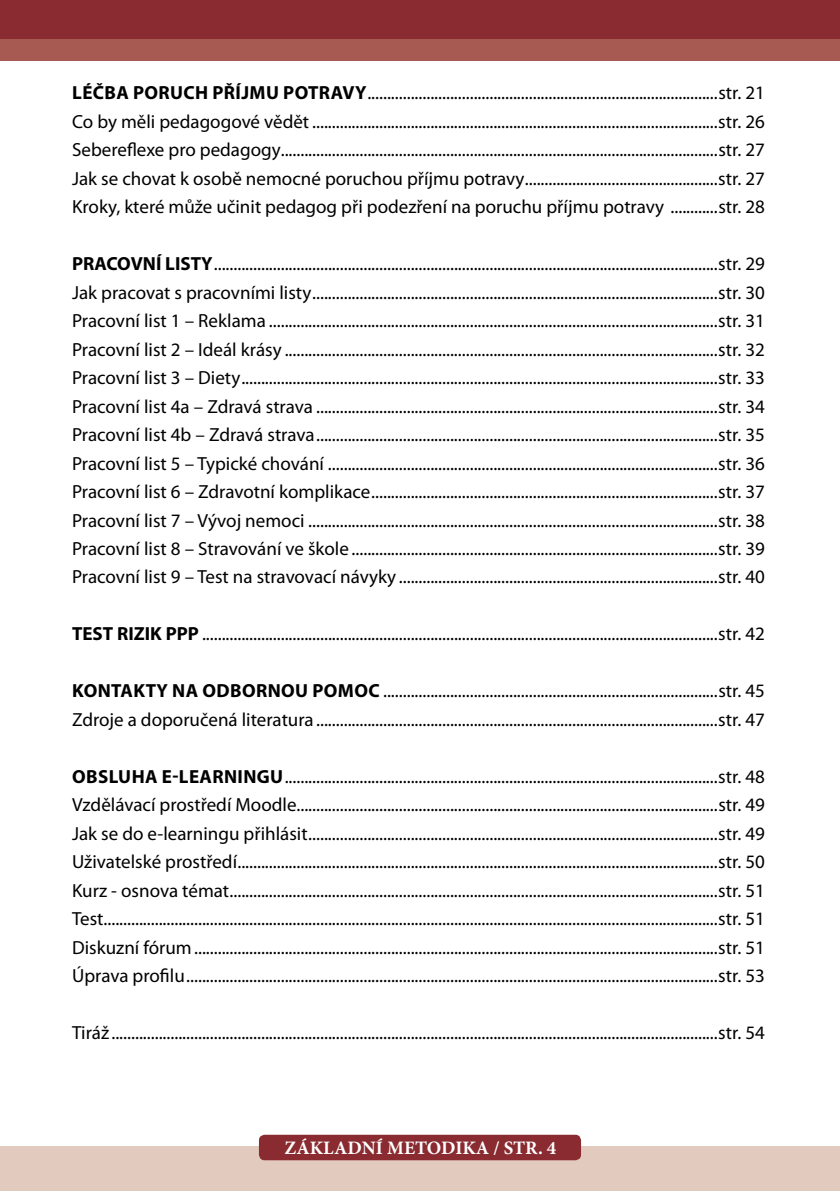
<style>
.page{position:relative;width:840px;height:1191px;background:#fff}
.page>*{position:absolute;margin:0;border:0;box-sizing:border-box;transform-origin:0 0}
.t1{font:19px/28.4px "Myriad Pro";color:#000;text-align:justify}
.t2{font:700 19px "Myriad Pro";letter-spacing:.02em;color:#000}
.t3{font:700 19px "Minion Pro";color:#fff}
.s1{font-weight:700}
</style>
<div class="page">
<div style="left:0;top:0;width:839px;height:60px;background:#a65a51"></div>
<div style="left:0;top:1146px;width:839px;height:45px;background:#e3cabe"></div>
<div style="left:0;top:0;width:839px;height:39px;background:#892b30"></div>
<div style="left:259px;top:1134px;width:321px;height:26px;background:#892b30;border-radius:6px"></div>
<p class="t1" style="left:72px;top:78px;width:694px"><span class="s1">LÉČBA PORUCH PŘÍJMU POTRAVY</span>..........................................................................................str. 21<br>Co by měli pedagogové vědět........................................................................................................str. 26<br>Sebereflexe pro pedagogy...............................................................................................................str. 27<br>Jak se chovat k osobě nemocné poruchou příjmu potravy..................................................str. 27<br>Kroky, které může učinit pedagog při podezření na poruchu příjmu potravy .............str. 28</p>
<p class="t1" style="left:72px;top:249px;width:694px"><span class="s1">PRACOVNÍ LISTY</span>.................................................................................................................................str. 29<br>Jak pracovat s pracovními listy........................................................................................................str. 30<br>Pracovní list 1 – Reklama...................................................................................................................str. 31<br>Pracovní list 2 – Ideál krásy...............................................................................................................str. 32<br>Pracovní list 3 – Diety..........................................................................................................................str. 33<br>Pracovní list 4a – Zdravá strava.......................................................................................................str. 34<br>Pracovní list 4b – Zdravá strava.......................................................................................................str. 35<br>Pracovní list 5 – Typické chování ...................................................................................................str. 36<br>Pracovní list 6 – Zdravotní komplikace.........................................................................................str. 37<br>Pracovní list 7 – Vývoj nemoci.........................................................................................................str. 38<br>Pracovní list 8 – Stravování ve škole..............................................................................................str. 39<br>Pracovní list 9 – Test na stravovací návyky..................................................................................str. 40</p>
<p class="t1" style="left:72px;top:619px;width:693px"><span class="s1">TEST RIZIK PPP</span>....................................................................................................................................str. 42</p>
<p class="t2" style="left:72px;top:678px;width:25px">KONTAKTY</p>
<p class="t2" style="left:172px;top:678px;width:72px">NA ODBORNOU</p>
<p class="t2" style="left:312px;top:678px;width:15px">POMOC</p>
<p class="t1" style="left:72px;top:676px;width:693px;text-align:right">......................................................................................str. 45<br>Zdroje a doporučená literatura.......................................................................................................str. 47</p>
<p class="t2" style="left:72px;top:764px;width:27px">OBSLUHA</p>
<p class="t2" style="left:162px;top:764px;width:30px">E-LEARNINGU</p>
<p class="t1" style="left:72px;top:762px;width:694px;text-indent:211px">...............................................................................................................str. 48<br>Vzdělávací prostředí Moodle...........................................................................................................str. 49<br>Jak se do e-learningu přihlásit.........................................................................................................str. 49<br>Uživatelské prostředí...........................................................................................................................str. 50<br>Kurz - osnova témat.............................................................................................................................str. 51<br>Test.............................................................................................................................................................str. 51<br>Diskuzní fórum......................................................................................................................................str. 51<br>Úprava profilu........................................................................................................................................str. 53</p>
<p class="t1" style="left:72px;top:1018px;width:693px">Tiráž...........................................................................................................................................................str. 54</p>
<p class="t3" style="left:284px;top:1134px;width:259px">ZÁKLADNÍ METODIKA / STR.</p>
</div>
